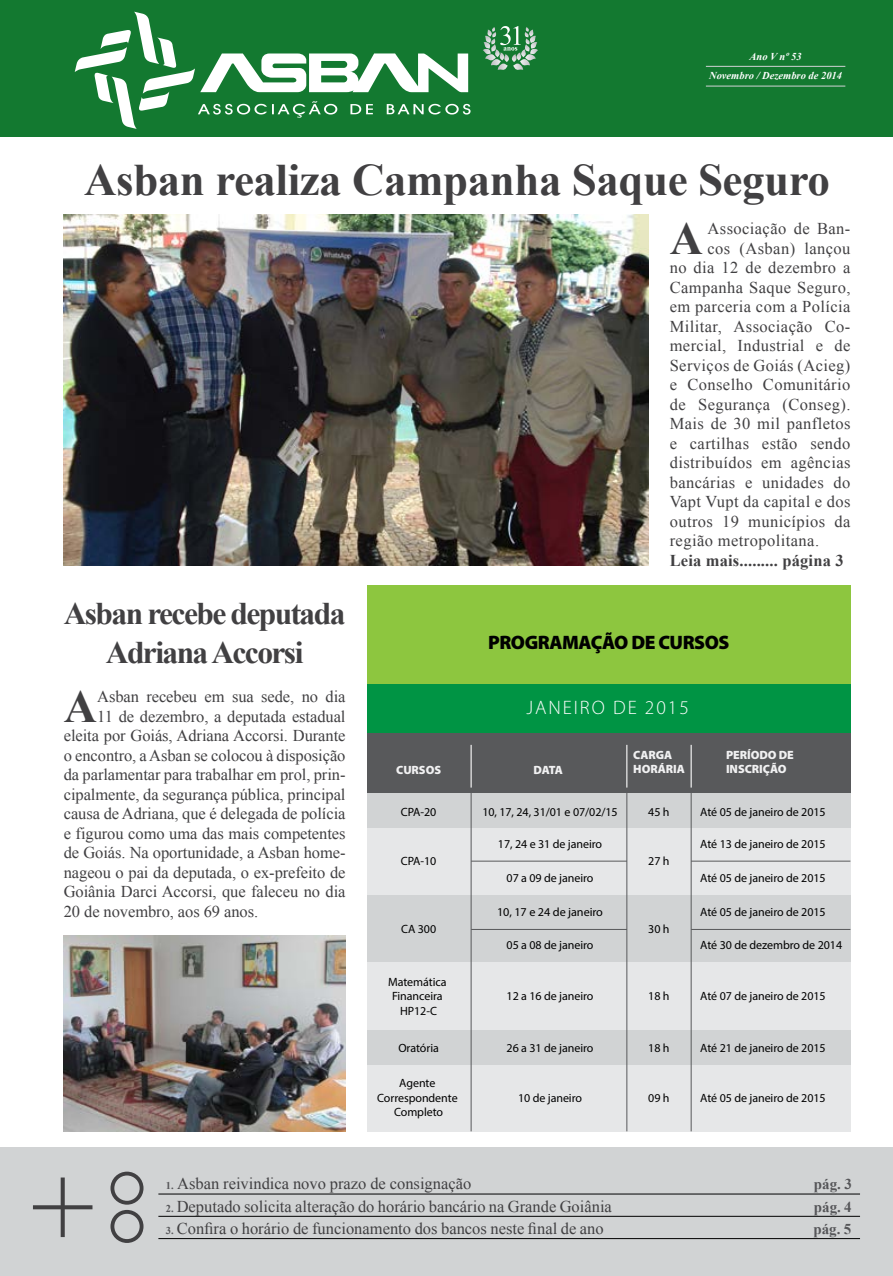
<style>
.page{position:relative;width:893px;height:1276px;background:#fff}
.page>*{position:absolute;margin:0;border:0;box-sizing:border-box;transform-origin:0 0}
.t1{font:700 45.9px "Times New Roman";color:#414042}
.t2{font:700 45px "Times New Roman";letter-spacing:-.01em;color:#414042}
.t3{font:700 31.5px/39px "Times New Roman";letter-spacing:-.05em;color:#414042;text-align:center}
.t4{font:900 19.5px "Myriad Pro";letter-spacing:-.025em;color:#000}
.t5{font:300 19.5px "Myriad Pro";letter-spacing:.1em;color:#fff}
.t6{font:16.5px "Times New Roman";color:#414042}
.t7{font:16.5px "Times New Roman";letter-spacing:.025em;color:#414042}
.t8{font:700 16.5px "Times New Roman";letter-spacing:.01em;color:#414042}
.t9{font:700 15px "Times New Roman";color:#565659}
.t10{font:12px/14.4px "Myriad Pro";letter-spacing:-.005em;color:#000;text-align:center}
.t11{font:900 12px/14.4px "Myriad Pro";letter-spacing:-.005em;color:#f1f1f2}
.t12{font:italic 700 10.5px/19.5px "Times New Roman";color:#fff;text-align:center}
.s1{font-weight:700;font-size:10.5px;color:#565659}
</style>
<div class="page">
<div style="left:0;top:0;width:893px;height:136px;background:#137930"></div>
<hr style="left:706px;top:66px;width:139px;height:1px;background:#d1d3d4">
<hr style="left:706px;top:86px;width:139px;height:1px;background:#d1d3d4">
<div style="left:0;top:1147px;width:893px;height:129px;background:#d1d3d4"></div>
<hr style="left:158px;top:1193px;width:702px;height:1px;background:#000">
<hr style="left:158px;top:1216px;width:702px;height:1px;background:#000">
<hr style="left:158px;top:1238px;width:702px;height:1px;background:#000">
<svg style="left:33px;top:1177px;width:59px;height:60px"></svg>
<svg style="left:110px;top:1171px;width:34px;height:33px"></svg>
<svg style="left:110px;top:1210px;width:34px;height:33px"></svg>
<img style="left:64px;top:935px;width:281px;height:196px">
<img style="left:64px;top:214px;width:584px;height:351px">
<div style="left:367px;top:861px;width:483px;height:34px;background:#e6e7e8"></div>
<div style="left:367px;top:827px;width:483px;height:34px;background:#e6e7e8"></div>
<div style="left:367px;top:1064px;width:483px;height:34px;background:#e6e7e8"></div>
<div style="left:367px;top:1098px;width:483px;height:33px;background:#e6e7e8"></div>
<div style="left:367px;top:929px;width:483px;height:34px;background:#d1d3d4"></div>
<div style="left:367px;top:895px;width:483px;height:34px;background:#d1d3d4"></div>
<div style="left:367px;top:732px;width:483px;height:61px;background:#58595b"></div>
<div style="left:367px;top:585px;width:483px;height:99px;background:#8dc63f"></div>
<div style="left:367px;top:684px;width:483px;height:48px;background:#009444"></div>
<div style="left:367px;top:793px;width:483px;height:34px;background:#d1d3d4"></div>
<div style="left:367px;top:996px;width:483px;height:34px;background:#e6e7e8"></div>
<div style="left:367px;top:963px;width:483px;height:34px;background:#e6e7e8"></div>
<div style="left:367px;top:1030px;width:483px;height:34px;background:#d1d3d4"></div>
<hr style="left:471px;top:792px;width:1px;height:339px;background:#58595b">
<hr style="left:626px;top:792px;width:1px;height:339px;background:#58595b">
<hr style="left:691px;top:792px;width:1px;height:339px;background:#58595b">
<hr style="left:471px;top:745px;width:1px;height:42px;background:#fff">
<hr style="left:626px;top:745px;width:1px;height:42px;background:#fff">
<hr style="left:691px;top:745px;width:1px;height:42px;background:#fff">
<hr style="left:471px;top:860px;width:156px;height:1px;background:#58595b">
<hr style="left:471px;top:929px;width:156px;height:1px;background:#58595b">
<hr style="left:691px;top:860px;width:159px;height:1px;background:#58595b">
<hr style="left:691px;top:929px;width:159px;height:1px;background:#58595b">
<svg style="left:75px;top:12px;width:396px;height:117px"></svg>
<svg style="left:483px;top:26px;width:55px;height:44px"></svg>
<p class="t12" style="left:709px;top:46px;width:134px">Ano V nº 53<br>Novembro / Dezembro de 2014</p>
<h2 class="t2" style="left:84px;top:149px;width:747px">Asban realiza Campanha Saque Seguro</h2>
<h1 class="t1" style="left:670px;top:206px;width:35px">A</h1>
<p class="t7" style="left:707px;top:217px;width:144px">Associação de Ban-</p>
<p class="t7" style="left:707px;top:237px;width:144px">cos (Asban) lançou</p>
<p class="t7" style="left:670px;top:256px;width:182px">no dia 12 de dezembro a</p>
<p class="t7" style="left:670px;top:276px;width:182px">Campanha Saque Seguro,</p>
<p class="t7" style="left:670px;top:295px;width:182px">em parceria com a Polícia</p>
<p class="t7" style="left:670px;top:315px;width:182px">Militar, Associação Co-</p>
<p class="t7" style="left:670px;top:334px;width:182px">mercial, Industrial e de</p>
<p class="t7" style="left:670px;top:354px;width:182px">Serviços de Goiás (Acieg)</p>
<p class="t7" style="left:670px;top:373px;width:182px">e Conselho Comunitário</p>
<p class="t7" style="left:670px;top:393px;width:182px">de Segurança (Conseg).</p>
<p class="t7" style="left:670px;top:412px;width:182px">Mais de 30 mil panfletos</p>
<p class="t7" style="left:670px;top:432px;width:182px">e cartilhas estão sendo</p>
<p class="t7" style="left:670px;top:451px;width:182px">distribuídos em agências</p>
<p class="t7" style="left:670px;top:471px;width:182px">bancárias e unidades do</p>
<p class="t7" style="left:670px;top:490px;width:182px">Vapt Vupt da capital e dos</p>
<p class="t7" style="left:670px;top:510px;width:182px">outros 19 municípios da</p>
<p class="t7" style="left:670px;top:529px;width:151px">região metropolitana.</p>
<p class="t8" style="left:670px;top:549px;width:175px">Leia mais......... página 3</p>
<h3 class="t3" style="left:64px;top:593px;width:283px">Asban recebe deputada<br>Adriana Accorsi</h3>
<h1 class="t1" style="left:64px;top:674px;width:35px">A</h1>
<p class="t6" style="left:97px;top:685px;width:250px">Asban recebeu em sua sede, no dia</p>
<p class="t6" style="left:97px;top:705px;width:250px">11 de dezembro, a deputada estadual</p>
<p class="t6" style="left:64px;top:724px;width:283px">eleita por Goiás, Adriana Accorsi. Durante</p>
<p class="t6" style="left:64px;top:744px;width:283px">o encontro, a Asban se colocou à disposição</p>
<p class="t6" style="left:64px;top:763px;width:283px">da parlamentar para trabalhar em prol, prin-</p>
<p class="t6" style="left:64px;top:783px;width:283px">cipalmente, da segurança pública, principal</p>
<p class="t6" style="left:64px;top:802px;width:283px">causa de Adriana, que é delegada de polícia</p>
<p class="t6" style="left:64px;top:822px;width:283px">e figurou como uma das mais competentes</p>
<p class="t6" style="left:64px;top:841px;width:283px">de Goiás. Na oportunidade, a Asban home-</p>
<p class="t6" style="left:64px;top:861px;width:283px">nageou o pai da deputada, o ex-prefeito de</p>
<p class="t6" style="left:64px;top:880px;width:283px">Goiânia Darci Accorsi, que faleceu no dia</p>
<p class="t6" style="left:64px;top:900px;width:196px">20 de novembro, aos 69 anos.</p>
<p class="t4" style="left:488px;top:631px;width:243px">PROGRAMAÇÃO DE CURSOS</p>
<p class="t11" style="left:396px;top:762px;width:46px">CURSOS</p>
<p class="t10" style="left:401px;top:805px;width:37px">CPA-20</p>
<p class="t5" style="left:526px;top:697px;width:164px">JANEIRO DE 2015</p>
<p class="t11" style="left:534px;top:762px;width:31px">DATA</p>
<p class="t10" style="left:482px;top:805px;width:137px">10, 17, 24, 31/01 e 07/02/15</p>
<p class="t11" style="left:633px;top:748px;width:53px">CARGA<br>HORÁRIA</p>
<p class="t10" style="left:648px;top:805px;width:23px">45 h</p>
<p class="t11" style="left:726px;top:748px;width:69px">PERÍODO DE<br>INSCRIÇÃO</p>
<p class="t10" style="left:700px;top:805px;width:127px">Até 05 de janeiro de 2015</p>
<p class="t10" style="left:498px;top:836px;width:106px">17, 24 e 31 de janeiro</p>
<p class="t10" style="left:700px;top:836px;width:127px">Até 13 de janeiro de 2015</p>
<p class="t10" style="left:401px;top:853px;width:37px">CPA-10</p>
<p class="t10" style="left:648px;top:853px;width:23px">27 h</p>
<p class="t10" style="left:507px;top:870px;width:88px">07 a 09 de janeiro</p>
<p class="t10" style="left:700px;top:870px;width:127px">Até 05 de janeiro de 2015</p>
<p class="t10" style="left:401px;top:921px;width:37px">CA 300</p>
<p class="t10" style="left:388px;top:974px;width:60px">Matemática<br>Financeira<br>HP12-C</p>
<p class="t10" style="left:398px;top:1041px;width:42px">Oratória</p>
<p class="t10" style="left:377px;top:1076px;width:82px">Agente<br>Correspondente<br>Completo</p>
<p class="t10" style="left:497px;top:904px;width:107px">10, 17 e 24 de janeiro</p>
<p class="t10" style="left:648px;top:921px;width:23px">30 h</p>
<p class="t10" style="left:700px;top:904px;width:127px">Até 05 de janeiro de 2015</p>
<p class="t10" style="left:507px;top:938px;width:88px">05 a 08 de janeiro</p>
<p class="t10" style="left:700px;top:938px;width:143px">Até 30 de dezembro de 2014</p>
<p class="t10" style="left:507px;top:989px;width:88px">12 a 16 de janeiro</p>
<p class="t10" style="left:507px;top:1041px;width:88px">26 a 31 de janeiro</p>
<p class="t10" style="left:648px;top:989px;width:23px">18 h</p>
<p class="t10" style="left:648px;top:1041px;width:23px">18 h</p>
<p class="t10" style="left:700px;top:989px;width:127px">Até 07 de janeiro de 2015</p>
<p class="t10" style="left:700px;top:1041px;width:127px">Até 21 de janeiro de 2015</p>
<p class="t10" style="left:518px;top:1090px;width:66px">10 de janeiro</p>
<p class="t10" style="left:648px;top:1090px;width:23px">09 h</p>
<p class="t10" style="left:700px;top:1090px;width:127px">Até 05 de janeiro de 2015</p>
<p class="t6" style="left:166px;top:1172px;width:307px"><span class="s1">1.</span> Asban reivindica novo prazo de consignação</p>
<p class="t9" style="left:814px;top:1174px;width:40px">pág. 3</p>
<p class="t6" style="left:166px;top:1195px;width:448px"><span class="s1">2.</span> Deputado solicita alteração do horário bancário na Grande Goiânia</p>
<p class="t9" style="left:814px;top:1196px;width:39px">pág. 4</p>
<p class="t6" style="left:166px;top:1217px;width:439px"><span class="s1">3.</span> Confira o horário de funcionamento dos bancos neste final de ano</p>
<p class="t9" style="left:813px;top:1219px;width:39px">pág. 5</p>
</div>
